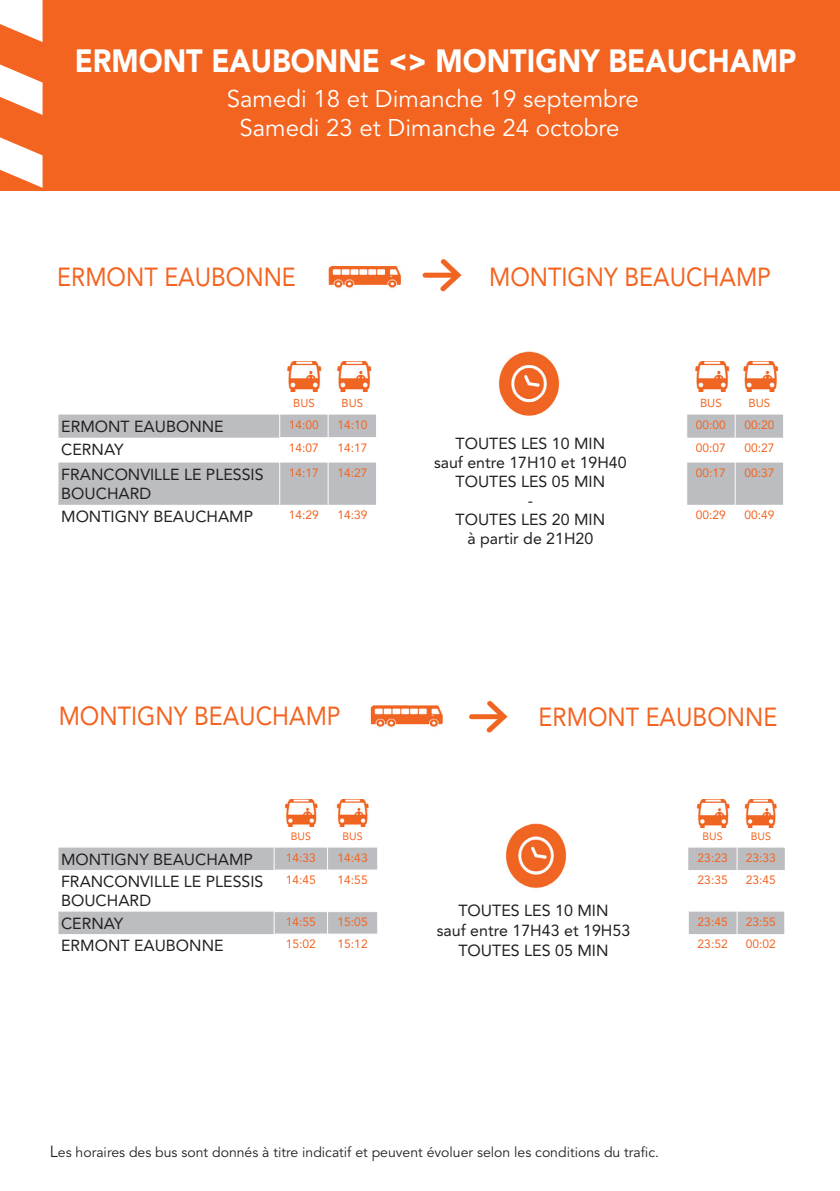
<style>
.page{position:relative;width:840px;height:1191px;background:#fff}
.page>*{position:absolute;margin:0;border:0;box-sizing:border-box;transform-origin:0 0}
.t1{font:900 32px "Avenir LT Std";color:#fff;scale:.9 1}
.t2{font:26px "Avenir LT Std";color:#f36421;scale:.9 1}
.t3{font:24px/28.8px "Avenir LT Std";color:#fff;text-align:center}
.t4{font:16px/19.2px "Avenir LT Std";color:#231f20}
.t5{font:14px "Avenir LT Std";color:#231f20}
.t6{font:12px "Avenir LT Std";color:#f36421}
.t7{font:11.6px "Avenir LT Std";color:#f36421}
.t8{font:11.4px "Avenir LT Std";color:#f36421}
.t9{font:10.8px "Avenir LT Std";color:#f36421}
.s1{font-size:16px}
</style>
<div class="page">
<div style="left:0;top:0;width:839px;height:190px;background:#f36421"></div>
<svg style="left:0;top:0;width:43px;height:191px"></svg>
<img style="left:284px;top:799px;width:34px;height:27px">
<img style="left:336px;top:799px;width:33px;height:27px">
<img style="left:696px;top:800px;width:34px;height:27px">
<img style="left:744px;top:800px;width:33px;height:27px">
<svg style="left:58px;top:847px;width:726px;height:87px"></svg>
<hr style="left:274px;top:911px;width:53px;height:1px;background:#fff">
<hr style="left:327px;top:911px;width:51px;height:1px;background:#fff">
<hr style="left:274px;top:933px;width:53px;height:1px;background:#fff">
<hr style="left:327px;top:933px;width:51px;height:1px;background:#fff">
<hr style="left:687px;top:870px;width:1px;height:41px;background:#fff">
<hr style="left:736px;top:870px;width:1px;height:41px;background:#fff">
<hr style="left:783px;top:870px;width:1px;height:41px;background:#fff">
<svg style="left:687px;top:911px;width:1px;height:23px"></svg>
<svg style="left:736px;top:911px;width:1px;height:23px"></svg>
<svg style="left:783px;top:911px;width:1px;height:23px"></svg>
<hr style="left:273px;top:870px;width:1px;height:41px;background:#fff">
<hr style="left:327px;top:870px;width:1px;height:41px;background:#fff">
<hr style="left:377px;top:870px;width:1px;height:41px;background:#fff">
<svg style="left:273px;top:912px;width:1px;height:22px"></svg>
<svg style="left:327px;top:912px;width:1px;height:21px"></svg>
<svg style="left:377px;top:912px;width:1px;height:22px"></svg>
<svg style="left:736px;top:847px;width:1px;height:23px"></svg>
<hr style="left:274px;top:869px;width:53px;height:1px;background:#fff">
<hr style="left:327px;top:869px;width:51px;height:1px;background:#fff">
<svg style="left:273px;top:847px;width:1px;height:22px"></svg>
<svg style="left:327px;top:847px;width:1px;height:22px"></svg>
<svg style="left:377px;top:847px;width:1px;height:22px"></svg>
<svg style="left:58px;top:462px;width:724px;height:43px;fill:#bcbdc0"></svg>
<hr style="left:686px;top:462px;width:1px;height:43px;background:#fff">
<hr style="left:734px;top:462px;width:1px;height:43px;background:#fff">
<hr style="left:279px;top:462px;width:1px;height:43px;background:#fff">
<hr style="left:327px;top:462px;width:1px;height:43px;background:#fff">
<hr style="left:376px;top:462px;width:1px;height:43px;background:#fff">
<svg style="left:58px;top:414px;width:725px;height:24px"></svg>
<img style="left:287px;top:362px;width:35px;height:29px">
<img style="left:337px;top:362px;width:35px;height:29px">
<img style="left:695px;top:362px;width:35px;height:29px">
<img style="left:743px;top:362px;width:36px;height:29px">
<img style="left:491px;top:351px;width:78px;height:68px">
<img style="left:328px;top:265px;width:73px;height:23px">
<img style="left:422px;top:258px;width:40px;height:34px">
<img style="left:370px;top:705px;width:72px;height:22px">
<img style="left:469px;top:700px;width:39px;height:33px">
<img style="left:498px;top:823px;width:78px;height:68px">
<h1 class="t1" style="left:75px;top:41px;width:803px">ERMONT EAUBONNE &lt;&gt; MONTIGNY BEAUCHAMP</h1>
<h3 class="t3" style="left:227px;top:85px;width:413px">Samedi 18 et Dimanche 19 septembre<br>Samedi 23 et Dimanche 24 octobre</h3>
<h2 class="t2" style="left:57px;top:262px;width:266px">ERMONT EAUBONNE</h2>
<h2 class="t2" style="left:489px;top:262px;width:315px">MONTIGNY BEAUCHAMP</h2>
<p class="t8" style="left:293px;top:396px;width:23px">BUS</p>
<p class="t8" style="left:341px;top:396px;width:23px">BUS</p>
<p class="t7" style="left:699px;top:396px;width:23px">BUS</p>
<p class="t7" style="left:748px;top:396px;width:23px">BUS</p>
<p class="t4" style="left:61px;top:417px;width:164px">ERMONT EAUBONNE</p>
<p class="t6" style="left:289px;top:418px;width:32px">14:00</p>
<p class="t6" style="left:337px;top:418px;width:32px">14:10</p>
<p class="t6" style="left:695px;top:418px;width:32px">00:00</p>
<p class="t6" style="left:744px;top:418px;width:32px">00:20</p>
<p class="t4" style="left:61px;top:440px;width:64px">CERNAY</p>
<p class="t6" style="left:289px;top:441px;width:32px">14:07</p>
<p class="t6" style="left:337px;top:441px;width:32px">14:17</p>
<p class="t6" style="left:695px;top:441px;width:32px">00:07</p>
<p class="t6" style="left:744px;top:441px;width:32px">00:27</p>
<p class="t4" style="left:61px;top:465px;width:204px">FRANCONVILLE LE PLESSIS<br>BOUCHARD</p>
<p class="t6" style="left:289px;top:466px;width:32px">14:17</p>
<p class="t6" style="left:337px;top:466px;width:32px">14:27</p>
<p class="t6" style="left:695px;top:466px;width:32px">00:17</p>
<p class="t6" style="left:744px;top:466px;width:32px">00:37</p>
<p class="t4" style="left:61px;top:507px;width:193px">MONTIGNY BEAUCHAMP</p>
<p class="t6" style="left:289px;top:508px;width:32px">14:29</p>
<p class="t6" style="left:337px;top:508px;width:32px">14:39</p>
<p class="t6" style="left:695px;top:508px;width:32px">00:29</p>
<p class="t6" style="left:744px;top:508px;width:32px">00:49</p>
<p class="t4" style="left:434px;top:434px;width:194px;text-align:center">TOUTES LES 10 MIN<br>sauf entre 17H10 et 19H40<br>TOUTES LES 05 MIN<br>-<br>TOUTES LES 20 MIN<br>à partir de 21H20</p>
<h2 class="t2" style="left:59px;top:700px;width:315px">MONTIGNY BEAUCHAMP</h2>
<h2 class="t2" style="left:538px;top:701px;width:266px">ERMONT EAUBONNE</h2>
<p class="t9" style="left:290px;top:830px;width:22px">BUS</p>
<p class="t9" style="left:342px;top:830px;width:22px">BUS</p>
<p class="t9" style="left:702px;top:830px;width:22px">BUS</p>
<p class="t9" style="left:750px;top:830px;width:22px">BUS</p>
<p class="t4" style="left:61px;top:849px;width:193px">MONTIGNY BEAUCHAMP</p>
<p class="t6" style="left:285px;top:850px;width:32px">14:33</p>
<p class="t6" style="left:337px;top:850px;width:32px">14:43</p>
<p class="t6" style="left:697px;top:850px;width:32px">23:23</p>
<p class="t6" style="left:745px;top:850px;width:32px">23:33</p>
<p class="t4" style="left:61px;top:872px;width:204px">FRANCONVILLE LE PLESSIS<br>BOUCHARD</p>
<p class="t6" style="left:285px;top:873px;width:32px">14:45</p>
<p class="t6" style="left:337px;top:873px;width:32px">14:55</p>
<p class="t6" style="left:697px;top:873px;width:32px">23:35</p>
<p class="t6" style="left:745px;top:873px;width:32px">23:45</p>
<p class="t4" style="left:61px;top:914px;width:64px">CERNAY</p>
<p class="t6" style="left:285px;top:914px;width:32px">14:55</p>
<p class="t6" style="left:337px;top:914px;width:32px">15:05</p>
<p class="t6" style="left:697px;top:914px;width:32px">23:45</p>
<p class="t6" style="left:745px;top:914px;width:32px">23:55</p>
<p class="t4" style="left:61px;top:936px;width:164px">ERMONT EAUBONNE</p>
<p class="t6" style="left:285px;top:937px;width:32px">15:02</p>
<p class="t6" style="left:337px;top:937px;width:32px">15:12</p>
<p class="t6" style="left:697px;top:937px;width:32px">23:52</p>
<p class="t6" style="left:745px;top:937px;width:32px">00:02</p>
<p class="t4" style="left:436px;top:901px;width:195px;line-height:20px;text-align:center">TOUTES LES 10 MIN<br>sauf entre 17H43 et 19H53<br>TOUTES LES 05 MIN</p>
<p class="t5" style="left:50px;top:1144px;width:610px"><span class="s1">L</span>es horaires des bus sont donnés à titre indicatif et peuvent évoluer selon les conditions du trafic.</p>
</div>
